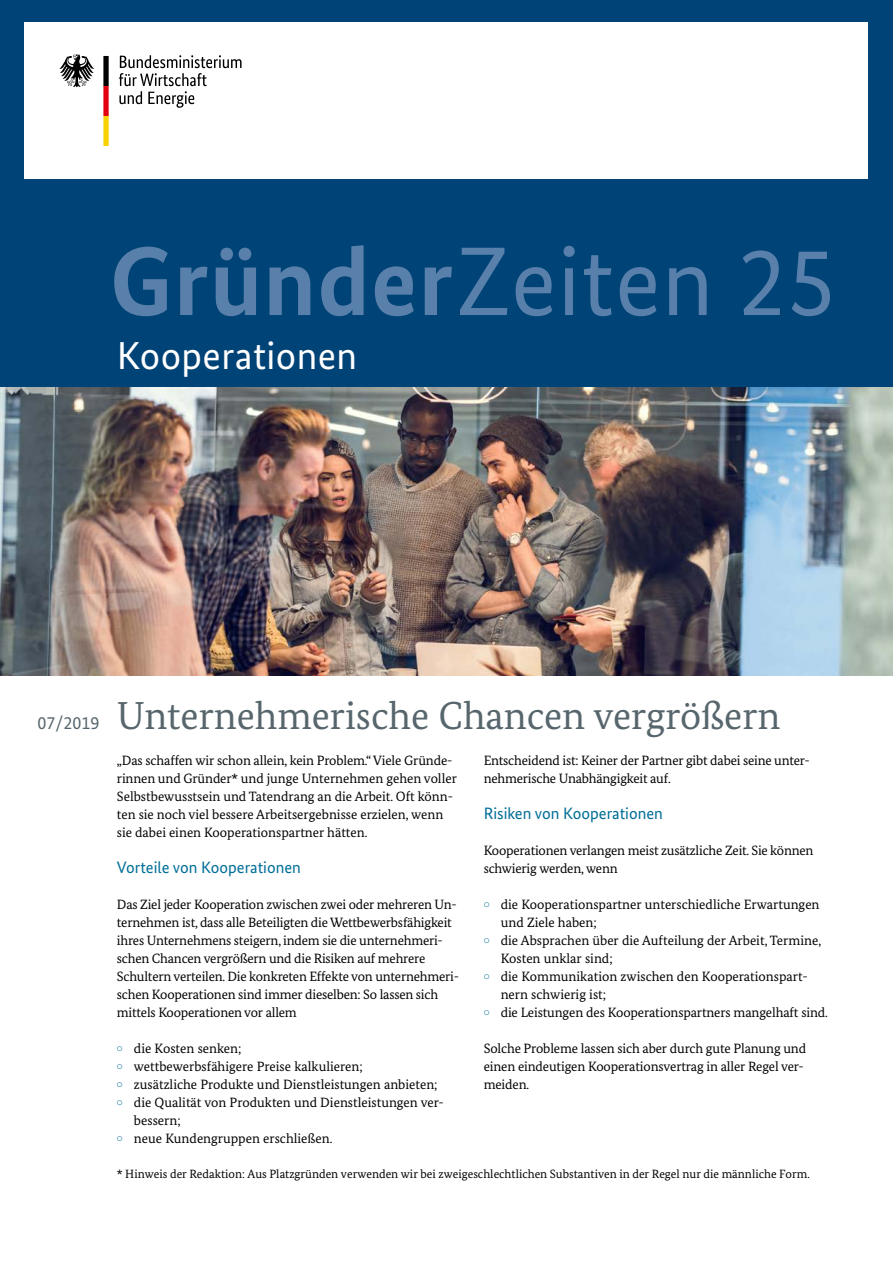
<style>
.page{position:relative;width:893px;height:1263px;background:#fff}
.page>*{position:absolute;margin:0;border:0;box-sizing:border-box;transform-origin:0 0}
.t1{font:97.5px "Bundes Sans";letter-spacing:.01em;color:#5880aa}
.t2{font:39px "Bundes Serif";color:#57666d}
.t3{font:39px "Bundes Sans";letter-spacing:.01em;color:#fff}
.t4{font:18px "Bundes Sans";color:#57666d}
.t5{font:16.5px "Bundes Sans";color:#006e97}
.t6{font:13.5px/18px "Bundes Serif";letter-spacing:-.01em;color:#000}
.t7{font:12px "Bundes Serif";color:#000}
.s1{font-weight:700}
</style>
<div class="page">
<div style="left:0;top:0;width:893px;height:418px;background:#004377"></div>
<div style="left:25px;top:23px;width:843px;height:156px;background:#fff"></div>
<svg style="left:119px;top:55px;width:123px;height:53px"></svg>
<svg style="left:59px;top:55px;width:35px;height:32px"></svg>
<svg style="left:103px;top:56px;width:6px;height:90px"></svg>
<img style="left:0;top:388px;width:893px;height:287px">
<h1 class="t1" style="left:109px;top:222px;width:728px"><span class="s1">Gründer</span>Zeiten 25</h1>
<p class="t3" style="left:117px;top:332px;width:242px">Kooperationen</p>
<p class="t4" style="left:38px;top:712px;width:63px">07/2019</p>
<h2 class="t2" style="left:117px;top:692px;width:665px">Unternehmerische Chancen vergrößern</h2>
<p class="t6" style="left:117px;top:751px;width:341px">„Das schaffen wir schon allein, kein Problem.“ Viele Gründe&shy;rinnen und Gründer* und junge Unternehmen gehen voller Selbstbewusstsein und Tatendrang an die Arbeit. Oft könn&shy;ten sie noch viel bessere Arbeitsergebnisse erzielen, wenn sie dabei einen Kooperationspartner hätten.</p>
<h3 class="t5" style="left:117px;top:857px;width:185px">Vorteile von Kooperationen</h3>
<p class="t6" style="left:117px;top:895px;width:344px">Das Ziel jeder Kooperation zwischen zwei oder mehreren Un&shy;ternehmen ist, dass alle Beteiligten die Wettbewerbsfähigkeit ihres Unternehmens steigern, indem sie die unternehmeri&shy;schen Chancen vergrößern und die Risiken auf mehrere Schultern verteilen. Die konkreten Effekte von unternehmeri&shy;schen Kooperationen sind immer dieselben: So lassen sich mittels Kooperationen vor allem</p>
<p class="t6" style="left:117px;top:1039px;width:126px"><sup>•</sup> die Kosten senken;</p>
<p class="t6" style="left:117px;top:1057px;width:247px"><sup>•</sup> wettbewerbsfähigere Preise kalkulieren;</p>
<p class="t6" style="left:117px;top:1075px;width:322px"><sup>•</sup> zusätzliche Produkte und Dienstleistungen anbieten;</p>
<p class="t6" style="left:134px;top:1093px;width:311px;text-indent:-17px"><sup>•</sup> die Qualität von Produkten und Dienstleistungen ver&shy;bessern;</p>
<p class="t6" style="left:117px;top:1129px;width:217px"><sup>•</sup> neue Kundengruppen erschließen.</p>
<p class="t6" style="left:484px;top:751px;width:328px">Entscheidend ist: Keiner der Partner gibt dabei seine unter&shy;nehmerische Unabhängigkeit auf.</p>
<h3 class="t5" style="left:484px;top:803px;width:181px">Risiken von Kooperationen</h3>
<p class="t6" style="left:484px;top:841px;width:331px">Kooperationen verlangen meist zusätzliche Zeit. Sie können schwierig werden, wenn</p>
<p class="t6" style="left:501px;top:895px;width:320px;text-indent:-17px"><sup>•</sup> die Kooperationspartner unterschiedliche Erwartungen und Ziele haben;</p>
<p class="t6" style="left:501px;top:931px;width:322px;text-indent:-17px"><sup>•</sup> die Absprachen über die Aufteilung der Arbeit, Termine,<br>Kosten unklar sind;</p>
<p class="t6" style="left:501px;top:967px;width:308px;text-indent:-17px"><sup>•</sup> die Kommunikation zwischen den Kooperationspart&shy;nern schwierig ist;</p>
<p class="t6" style="left:484px;top:1003px;width:346px"><sup>•</sup> die Leistungen des Kooperationspartners mangelhaft sind.</p>
<p class="t6" style="left:484px;top:1039px;width:324px">Solche Probleme lassen sich aber durch gute Planung und einen eindeutigen Kooperationsvertrag in aller Regel ver&shy;meiden.</p>
<p class="t7" style="left:117px;top:1166px;width:694px">* Hinweis der Redaktion: Aus Platzgründen verwenden wir bei zweigeschlechtlichen Substantiven in der Regel nur die männliche Form.</p>
</div>
